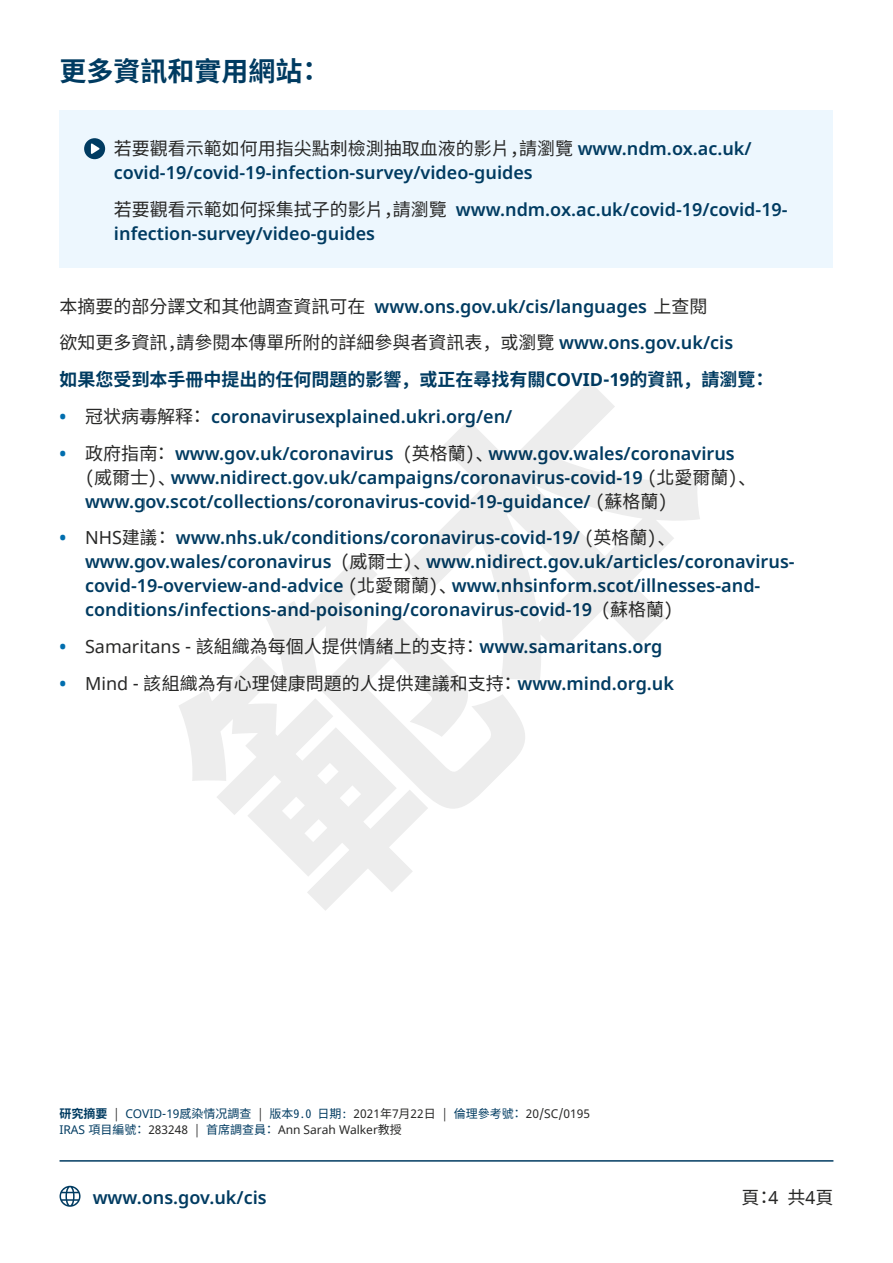
<style>
.page{position:relative;width:893px;height:1263px;background:#fff}
.page>*{position:absolute;margin:0;border:0;box-sizing:border-box;transform-origin:0 0}
.t1{font:700 27px "Noto Sans Mono CJ Ktc";color:#003b61}
.Indented{font:600 18px/24px "Noto Sans";color:#003b61}
.Body_Text{font:18px "Noto Sans Mono CJ Ktc";color:#282827}
.Body_Text-2{font:600 18px "Noto Sans";color:#003b61}
.Body_Text-3{font:700 18px "Noto Sans Mono CJ Ktc";color:#003b61}
.Body_Right_Aligned{font:18px "Noto Sans Mono CJ Ktc";color:#282827}
.t2{font:12px/15.8px "Noto Sans";color:#282827}
.s1{font-family:"Noto Sans Mono CJ Ktc";font-weight:400;color:#282827}
.s2{font-family:"Noto Sans";font-weight:600;color:#003b61}
.s3{font-family:"Noto Sans"}
.s4{font-weight:700;color:#006eae}
.s5{font-weight:400;color:#282827}
.s6{font-family:"Noto Sans";font-weight:700;color:#006eae}
.s7{font-family:"Noto Sans Mono CJ Ktc";font-weight:700;color:#003b61}
.s8{font-family:"Noto Sans Mono CJ Ktc"}
.s9{color:#003b61}
.s10{font-family:"Noto Sans Mono CJ Ktc";color:#003b61}
</style>
<div class="page">
<hr style="left:60px;top:1160px;width:773px;height:1px;background:#003b61">
<svg style="left:60px;top:1186px;width:21px;height:21px"></svg>
<div style="left:59px;top:111px;width:774px;height:157px;background:#edf7fe"></div>
<div style="left:84px;top:138px;width:21px;height:21px;background:#003b61;border-radius:50%"></div>
<svg style="left:91px;top:143px;width:9px;height:11px"></svg>
<h1 class="t1" style="left:60px;top:56px;width:265px">更多資訊和實用網站：</h1>
<p class="Indented" style="left:114px;top:137px;width:639px"><span class="s1">若要觀看示範如何用指尖點刺檢測抽取血液的影片，請瀏覽</span> www.ndm.ox.ac.uk/ covid-19/covid-19-infection-survey/video-guides</p>
<p class="Indented" style="left:114px;top:198px;width:675px"><span class="s1">若要觀看示範如何採集拭子的影片，請瀏覽</span> www.ndm.ox.ac.uk/covid-19/covid-19- infection-survey/video-guides</p>
<p class="Body_Text-2" style="left:60px;top:293px;width:649px"><span class="s1">本摘要的部分譯文和其他調查資訊可在</span> www.ons.gov.uk/cis/languages <span class="s1">上查閱</span></p>
<p class="Body_Text" style="left:60px;top:333px;width:675px">欲知更多資訊，請參閱本傳單所附的詳細參與者資訊表， 或瀏覽 <span class="s2">www.ons.gov.uk/cis</span></p>
<p class="Body_Text-3" style="left:60px;top:369px;width:711px">如果您受到本手冊中提出的任何問題的影響， 或正在尋找有關<span class="s3">COVID-19</span>的資訊， 請瀏覽：</p>
<p class="Indented" style="left:60px;top:405px;width:454px"><span class="s4">•</span> <span class="s1">冠状病毒解释：</span> coronavirusexplained.ukri.org/en/</p>
<p class="Indented" style="left:85px;top:442px;width:667px;text-indent:-26px"><span class="s4">•</span> <span class="s1">政府指南：</span> www.gov.uk/coronavirus <span class="s1">(英格蘭)、</span>www.gov.wales/coronavirus<br><span class="s1">(威爾士)、</span>www.nidirect.gov.uk/campaigns/coronavirus-covid-19 <span class="s1">(北愛爾蘭)、</span>www.gov.scot/collections/coronavirus-covid-19-guidance/ <span class="s1">(蘇格蘭)</span></p>
<p class="Indented" style="left:85px;top:526px;width:711px;text-indent:-26px"><span class="s4">•</span> <span class="s5">NHS</span><span class="s1">建議：</span> www.nhs.uk/conditions/coronavirus-covid-19/ <span class="s1">(英格蘭)、</span>www.gov.wales/coronavirus <span class="s1">(威爾士)、</span>www.nidirect.gov.uk/articles/coronavirus&shy;covid-19-overview-and-advice <span class="s1">(北愛爾蘭)、</span>www.nhsinform.scot/illnesses-and&shy;conditions/infections-and-poisoning/coronavirus-covid-19 <span class="s1">(蘇格蘭)</span></p>
<p class="Indented" style="left:60px;top:635px;width:604px"><span class="s4">•</span> <span class="s5">Samaritans -</span> <span class="s1">該組織為每個人提供情緒上的支持：</span>www.samaritans.org</p>
<p class="Body_Text" style="left:60px;top:673px;width:616px"><span class="s6">•</span> <span class="s3">Mind -</span> 該組織為有心理健康問題的人提供建議和支持：<span class="s2">www.mind.org.uk</span></p>
<p class="t2" style="left:59px;top:1106px;width:532px"><span class="s7">研究摘要</span> <span class="s8">|</span> <span class="s9">COVID-19</span><span class="s10">感染情况調查</span> <span class="s8">|</span> <span class="s10">版本9.0 日期:</span> 2021<span class="s8">年</span>7<span class="s8">月</span>22<span class="s8">日 |</span> <span class="s10">倫理參考號：</span> 20/SC/0195<br><span class="s9">IRAS</span> <span class="s10">項目編號：</span> 283248 <span class="s8">|</span> <span class="s10">首席調查員：</span> Ann Sarah Walker<span class="s8">教授</span></p>
<p class="Body_Text-2" style="left:93px;top:1184px;width:175px">www.ons.gov.uk/cis</p>
<p class="Body_Right_Aligned" style="left:742px;top:1187px;width:93px">頁：<span class="s3">4</span> 共<span class="s3">4</span>頁</p>
</div>
